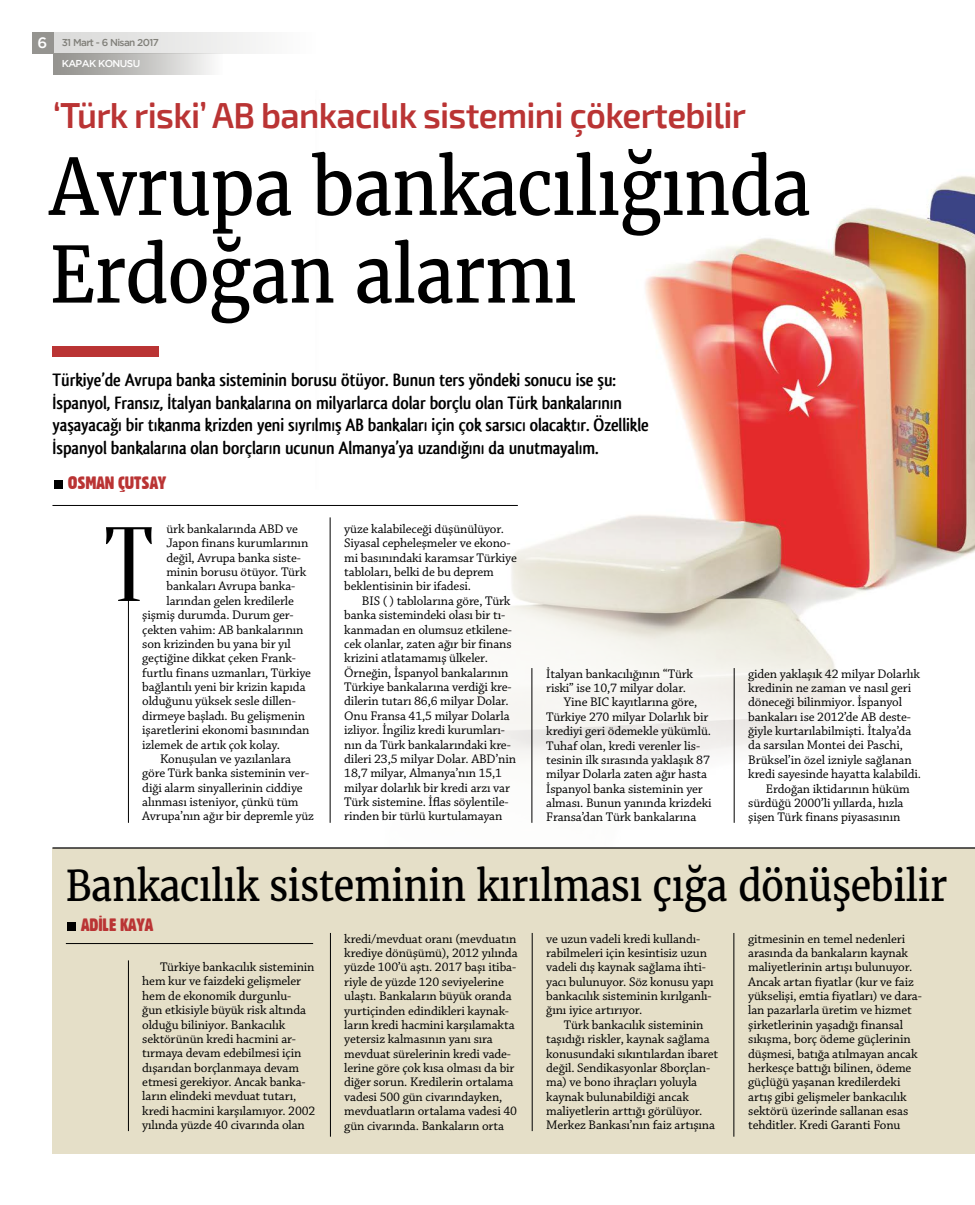
<style>
.page{position:relative;width:975px;height:1205px;background:#fff}
.page>*{position:absolute;margin:0;border:0;box-sizing:border-box;transform-origin:0 0}
.t1{font:105.38px "Oranienbaum";color:#000}
.t2{font:77px/87.6px "Merriweather";letter-spacing:-.01em;color:#000;scale:.9 1}
.t3{font:41.88px "Merriweather";letter-spacing:-.01em;color:#000;scale:.9 1}
.t4{font:600 36.25px "Exo 2";letter-spacing:-.02em;color:#ba3434;scale:.95 1}
.t5{font:700 18.75px/22.5px "Qlassik";letter-spacing:-.01em;color:#000}
.t6{font:17.5px "Gothic 821 Condensed BT";letter-spacing:-.01em;color:#ba3434;scale:1.1 1}
.t7{font:13.12px/14.4px "Chaparral Pro";letter-spacing:-.01em;color:#000}
.t8{font:500 10px/21.2px "Gotham";letter-spacing:-.06em;color:#81807a;text-align:center}
.s1{font-size:15px;color:#fff}
.s2{color:#fff}
</style>
<div class="page">
<img style="left:329px;top:176px;width:645px;height:647px">
<div style="left:52px;top:346px;width:107px;height:11px;background:#ba3434"></div>
<hr style="left:330px;top:517px;width:1px;height:306px;background:#000">
<hr style="left:531px;top:668px;width:1px;height:155px;background:#000">
<hr style="left:734px;top:668px;width:1px;height:155px;background:#000">
<hr style="left:128px;top:538px;width:1px;height:285px;background:#000">
<hr style="left:52px;top:505px;width:466px;height:1px;background:#000">
<div style="left:54px;top:480px;width:9px;height:9px;background:#000"></div>
<div style="left:53px;top:848px;width:921px;height:305px;background:#e5dfc8"></div>
<hr style="left:128px;top:960px;width:1px;height:171px;background:#000">
<hr style="left:330px;top:933px;width:1px;height:203px;background:#000">
<hr style="left:532px;top:933px;width:1px;height:198px;background:#000">
<hr style="left:733px;top:933px;width:1px;height:203px;background:#000">
<hr style="left:66px;top:943px;width:247px;height:1px;background:#000">
<div style="left:67px;top:922px;width:9px;height:9px;background:#000"></div>
<hr style="left:52px;top:847px;width:922px;height:1px;background:#000">
<div style="left:53px;top:32px;width:262px;height:21px;background:linear-gradient(to right,#d9d9d8,#fcfcfc)"></div>
<div style="left:32px;top:32px;width:21px;height:21px;background:#959490"></div>
<div style="left:53px;top:53px;width:169px;height:21px;background:linear-gradient(to right,#8d8c87,#f8f8f7)"></div>
<p class="t8" style="left:38px;top:32px;width:123px"><span class="s1">6</span> 31 Mart - 6 Nisan 2017<br><span class="s2">KAPAK KONUSU</span></p>
<h3 class="t4" style="left:53px;top:94px;width:731px">‘Türk riski’ AB bankacılık sistemini çökertebilir</h3>
<h2 class="t2" style="left:50px;top:142px;width:847px">Avrupa bankacılığında<br>Erdoğan alarmı</h2>
<p class="t5" style="left:53px;top:369px;width:597px">Türkiye’de Avrupa banka sisteminin borusu ötüyor. Bunun ters yöndeki sonucu ise şu:<br>İspanyol, Fransız, İtalyan bankalarına on milyarlarca dolar borçlu olan Türk bankalarının yaşayacağı bir tıkanma krizden yeni sıyrılmış AB bankaları için çok sarsıcı olacaktır. Özellikle İspanyol bankalarına olan borçların ucunun Almanya’ya uzandığını da unutmayalım.</p>
<h3 class="t6" style="left:68px;top:472px;width:91px">OSMAN ÇUTSAY</h3>
<p class="t7" style="left:166px;top:522px;width:133px">ürk bankalarında ABD ve</p>
<p class="t7" style="left:166px;top:536px;width:143px">Japon finans kurumlarının</p>
<p class="t7" style="left:166px;top:551px;width:136px">değil, Avrupa banka siste-</p>
<p class="t7" style="left:166px;top:565px;width:141px">minin borusu ötüyor. Türk</p>
<p class="t7" style="left:166px;top:580px;width:130px">bankaları Avrupa banka-</p>
<p class="t7" style="left:166px;top:594px;width:129px">larından gelen kredilerle</p>
<p class="t7" style="left:142px;top:608px;width:153px">şişmiş durumda. Durum ger-</p>
<p class="t7" style="left:142px;top:623px;width:163px">çekten vahim: AB bankalarının</p>
<p class="t7" style="left:142px;top:637px;width:150px">son krizinden bu yana bir yıl</p>
<p class="t7" style="left:142px;top:651px;width:155px">geçtiğine dikkat çeken Frank-</p>
<p class="t7" style="left:142px;top:666px;width:170px">furtlu finans uzmanları, Türkiye</p>
<p class="t7" style="left:142px;top:680px;width:165px">bağlantılı yeni bir krizin kapıda</p>
<p class="t7" style="left:142px;top:694px;width:155px">olduğunu yüksek sesle dillen-</p>
<p class="t7" style="left:142px;top:709px;width:164px">dirmeye başladı. Bu gelişmenin</p>
<p class="t7" style="left:142px;top:723px;width:169px">işaretlerini ekonomi basınından</p>
<p class="t7" style="left:142px;top:738px;width:139px">izlemek de artık çok kolay.</p>
<p class="t7" style="left:160px;top:752px;width:132px">Konuşulan ve yazılanlara</p>
<p class="t7" style="left:142px;top:766px;width:168px">göre Türk banka sisteminin ver-</p>
<p class="t7" style="left:142px;top:781px;width:162px">diği alarm sinyallerinin ciddiye</p>
<p class="t7" style="left:142px;top:795px;width:158px">alınması isteniyor, çünkü tüm</p>
<p class="t7" style="left:142px;top:809px;width:173px">Avrupa’nın ağır bir depremle yüz</p>
<h1 class="t1" style="left:103px;top:507px;width:54px">T</h1>
<p class="t7" style="left:344px;top:522px;width:174px">yüze kalabileceği düşünülüyor.<br>Siyasal cepheleşmeler ve ekono&shy;mi basınındaki karamsar Türkiye tabloları, belki de bu deprem beklentisinin bir ifadesi.</p>
<p class="t7" style="left:344px;top:594px;width:173px;text-indent:18px">BIS ( ) tablolarına göre, Türk banka sistemindeki olası bir tı&shy;kanmadan en olumsuz etkilene&shy;cek olanlar, zaten ağır bir finans krizini atlatamamış ülkeler.<br>Örneğin, İspanyol bankalarının<br>Türkiye bankalarına verdiği kre&shy;dilerin tutarı 86,6 milyar Dolar.<br>Onu Fransa 41,5 milyar Dolarla izliyor. İngiliz kredi kurumları&shy;nın da Türk bankalarındaki kre&shy;dileri 23,5 milyar Dolar. ABD’nin<br>18,7 milyar, Almanya’nın 15,1 milyar dolarlık bir kredi arzı var<br>Türk sistemine. İflas söylentile&shy;rinden bir türlü kurtulamayan</p>
<p class="t7" style="left:546px;top:667px;width:148px">İtalyan bankacılığının “Türk</p>
<p class="t7" style="left:546px;top:681px;width:141px">riski” ise 10,7 milyar dolar.</p>
<p class="t7" style="left:564px;top:695px;width:135px">Yine BIC kayıtlarına göre,</p>
<p class="t7" style="left:546px;top:710px;width:164px">Türkiye 270 milyar Dolarlık bir</p>
<p class="t7" style="left:546px;top:724px;width:166px">krediyi geri ödemekle yükümlü.</p>
<p class="t7" style="left:546px;top:739px;width:155px">Tuhaf olan, kredi verenler lis-</p>
<p class="t7" style="left:546px;top:753px;width:165px">tesinin ilk sırasında yaklaşık 87</p>
<p class="t7" style="left:546px;top:767px;width:162px">milyar Dolarla zaten ağır hasta</p>
<p class="t7" style="left:546px;top:782px;width:158px">İspanyol banka sisteminin yer</p>
<p class="t7" style="left:546px;top:796px;width:167px">alması. Bunun yanında krizdeki</p>
<p class="t7" style="left:546px;top:810px;width:152px">Fransa’dan Türk bankalarına</p>
<p class="t7" style="left:748px;top:667px;width:173px">giden yaklaşık 42 milyar Dolarlık</p>
<p class="t7" style="left:748px;top:681px;width:164px">kredinin ne zaman ve nasıl geri</p>
<p class="t7" style="left:748px;top:695px;width:155px">döneceği bilinmiyor. İspanyol</p>
<p class="t7" style="left:748px;top:710px;width:164px">bankaları ise 2012’de AB deste-</p>
<p class="t7" style="left:748px;top:724px;width:165px">ğiyle kurtarılabilmişti. İtalya’da</p>
<p class="t7" style="left:748px;top:739px;width:156px">da sarsılan Montei dei Paschi,</p>
<p class="t7" style="left:748px;top:753px;width:165px">Brüksel’in özel izniyle sağlanan</p>
<p class="t7" style="left:748px;top:767px;width:174px">kredi sayesinde hayatta kalabildi.</p>
<p class="t7" style="left:765px;top:782px;width:145px">Erdoğan iktidarının hüküm</p>
<p class="t7" style="left:748px;top:796px;width:157px">sürdüğü 2000’li yıllarda, hızla</p>
<p class="t7" style="left:748px;top:810px;width:154px">şişen Türk finans piyasasının</p>
<h3 class="t3" style="left:66px;top:858px;width:980px">Bankacılık sisteminin kırılması çığa dönüşebilir</h3>
<h3 class="t6" style="left:81px;top:914px;width:67px">ADİLE KAYA</h3>
<p class="t7" style="left:142px;top:960px;width:175px;text-indent:18px">Türkiye bankacılık sisteminin hem kur ve faizdeki gelişmeler hem de ekonomik durgunlu-<br>ğun etkisiyle büyük risk altında olduğu biliniyor. Bankacılık sektörünün kredi hacmini ar&shy;tırmaya devam edebilmesi için dışarıdan borçlanmaya devam etmesi gerekiyor. Ancak banka&shy;ların elindeki mevduat tutarı, kredi hacmini karşılamıyor. 2002 yılında yüzde 40 civarında olan</p>
<p class="t7" style="left:344px;top:932px;width:175px">kredi/mevduat oranı (mevduatın krediye dönüşümü), 2012 yılında yüzde 100’ü aştı. 2017 başı itiba&shy;riyle de yüzde 120 seviyelerine ulaştı. Bankaların büyük oranda yurtiçinden edindikleri kaynak&shy;ların kredi hacmini karşılamakta yetersiz kalmasının yanı sıra mevduat sürelerinin kredi vade&shy;lerine göre çok kısa olması da bir diğer sorun. Kredilerin ortalama vadesi 500 gün civarındayken, mevduatların ortalama vadesi 40 gün civarında. Bankaların orta</p>
<p class="t7" style="left:546px;top:932px;width:169px">ve uzun vadeli kredi kullandı&shy;rabilmeleri için kesintisiz uzun vadeli dış kaynak sağlama ihti&shy;yacı bulunuyor. Söz konusu yapı bankacılık sisteminin kırılganlı&shy;ğını iyice artırıyor.</p>
<p class="t7" style="left:546px;top:1018px;width:173px;text-indent:18px">Türk bankacılık sisteminin taşıdığı riskler, kaynak sağlama konusundaki sıkıntılardan ibaret değil. Sendikasyonlar 8borçlan&shy;ma) ve bono ihraçları yoluyla kaynak bulunabildiği ancak maliyetlerin arttığı görülüyor.<br>Merkez Bankası’nın faiz artışına</p>
<p class="t7" style="left:748px;top:932px;width:175px">gitmesinin en temel nedenleri arasında da bankaların kaynak maliyetlerinin artışı bulunuyor.<br>Ancak artan fiyatlar (kur ve faiz yükselişi, emtia fiyatları) ve dara&shy;lan pazarlarla üretim ve hizmet şirketlerinin yaşadığı finansal sıkışma, borç ödeme güçlerinin düşmesi, batığa atılmayan ancak herkesçe battığı bilinen, ödeme güçlüğü yaşanan kredilerdeki artış gibi gelişmeler bankacılık sektörü üzerinde sallanan esas tehditler. Kredi Garanti Fonu</p>
</div>
